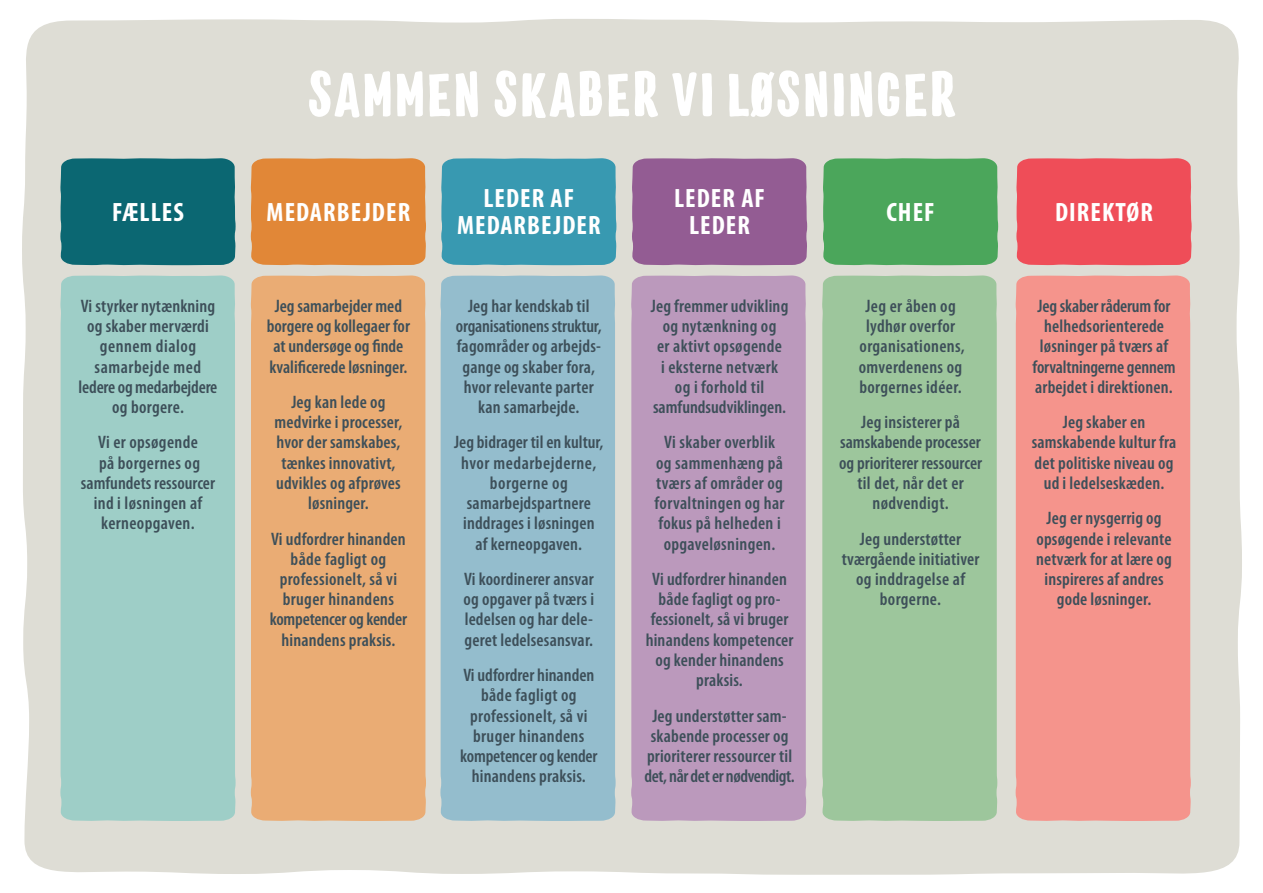
<style>
.page{position:relative;width:1263px;height:893px;background:#fff}
.page>*{position:absolute;margin:0;border:0;box-sizing:border-box;transform-origin:0 0}
.t1{font:60.75px "Colby Cp Blk";letter-spacing:.025em;color:#fff}
.t2{font:700 condensed 26.7px "Myriad Pro";letter-spacing:.04em;color:#fff}
.Skematekst{font:600 condensed 18.15px/20.2px "Myriad Pro";letter-spacing:.01em;color:#3d4f59;text-align:center}
</style>
<div class="page">
<div style="left:22px;top:19px;width:1220px;height:856px;background:#deddd5"></div>
<div style="left:60px;top:158px;width:176px;height:107px;background:#0b6772"></div>
<div style="left:60px;top:275px;width:176px;height:546px;background:#9ecec7"></div>
<div style="left:251px;top:275px;width:175px;height:546px;background:#eaac74"></div>
<div style="left:440px;top:275px;width:176px;height:546px;background:#94bdcd"></div>
<div style="left:631px;top:275px;width:175px;height:546px;background:#bb99bc"></div>
<div style="left:822px;top:275px;width:175px;height:546px;background:#9dc69c"></div>
<div style="left:1016px;top:275px;width:175px;height:546px;background:#f5948c"></div>
<div style="left:251px;top:158px;width:175px;height:107px;background:#e18737"></div>
<div style="left:441px;top:158px;width:175px;height:107px;background:#3899b1"></div>
<div style="left:632px;top:158px;width:175px;height:107px;background:#935c93"></div>
<div style="left:823px;top:158px;width:175px;height:107px;background:#4ba65b"></div>
<div style="left:1016px;top:158px;width:175px;height:107px;background:#ef4d58"></div>
<p class="t1" style="left:307px;top:57px;width:651px">SAMMEN SKABER VI LØSNINGER</p>
<p class="t2" style="left:483px;top:184px;width:93px">LEDER AF</p>
<p class="t2" style="left:457px;top:210px;width:145px">MEDARBEJDER</p>
<p class="t2" style="left:674px;top:184px;width:93px">LEDER AF</p>
<p class="t2" style="left:689px;top:210px;width:62px">LEDER</p>
<p class="t2" style="left:112px;top:197px;width:73px">FÆLLES</p>
<p class="t2" style="left:267px;top:197px;width:145px">MEDARBEJDER</p>
<p class="t2" style="left:886px;top:197px;width:50px">CHEF</p>
<p class="t2" style="left:1055px;top:197px;width:99px">DIREKTØR</p>
<p class="Skematekst" style="left:79px;top:296px;width:140px">Vi styrker nytænkning og skaber merværdi gennem dialog samarbejde med ledere og medarbejdere og borgere.</p>
<p class="Skematekst" style="left:81px;top:433px;width:136px">Vi er opsøgende<br>på borgernes og samfundets ressourcer ind i løsningen af kerneopgaven.</p>
<p class="Skematekst" style="left:267px;top:296px;width:145px">Jeg samarbejder med borgere og kollegaer for at undersøge og finde kvalificerede løsninger.</p>
<p class="Skematekst" style="left:274px;top:392px;width:129px">Jeg kan lede og medvirke i processer, hvor der samskabes, tænkes innovativt, udvikles og afprøves løsninger.</p>
<p class="Skematekst" style="left:270px;top:529px;width:139px">Vi udfordrer hinanden både fagligt og professionelt, så vi bruger hinandens kompetencer og kender hinandens praksis.</p>
<p class="Skematekst" style="left:456px;top:296px;width:147px">Jeg har kendskab til organisationens struktur, fagområder og arbejds&shy;gange og skaber fora, hvor relevante parter kan samarbejde.</p>
<p class="Skematekst" style="left:454px;top:433px;width:151px">Jeg bidrager til en kultur, hvor medarbejderne, borgerne og samarbejdspartnere inddrages i løsningen<br>af kerneopgaven.</p>
<p class="Skematekst" style="left:464px;top:569px;width:132px;text-align:justify">Vi koordinerer ansvar og opgaver på tværs i ledelsen og har dele&shy;geret ledelsesansvar.</p>
<p class="Skematekst" style="left:460px;top:665px;width:139px">Vi udfordrer hinanden både fagligt og professionelt, så vi bruger hinandens kompetencer og kender hinandens praksis.</p>
<p class="Skematekst" style="left:651px;top:296px;width:139px">Jeg fremmer udvikling og nytænkning og<br>er aktivt opsøgende<br>i eksterne netværk<br>og i forhold til samfundsudviklingen.</p>
<p class="Skematekst" style="left:655px;top:433px;width:131px">Vi skaber overblik og sammenhæng på tværs af områder og forvaltningen og har fokus på helheden i opgaveløsningen.</p>
<p class="Skematekst" style="left:646px;top:569px;width:149px">Vi udfordrer hinanden både fagligt og pro&shy;fessionelt, så vi bruger hinandens kompetencer og kender hinandens praksis.</p>
<p class="Skematekst" style="left:644px;top:706px;width:152px">Jeg understøtter sam&shy;skabende processer og prioriterer ressourcer til det, når det er nødvendigt.</p>
<p class="Skematekst" style="left:859px;top:296px;width:107px">Jeg er åben og lydhør overfor organisationens, omverdenens og borgernes idéer.</p>
<p class="Skematekst" style="left:839px;top:412px;width:144px">Jeg insisterer på samskabende processer og prioriterer ressourcer til det, når det er nødvendigt.</p>
<p class="Skematekst" style="left:842px;top:529px;width:139px">Jeg understøtter tværgående initiativer og inddragelse af borgerne.</p>
<p class="Skematekst" style="left:1032px;top:296px;width:144px">Jeg skaber råderum for helhedsorienterede løsninger på tværs af forvaltningerne gennem arbejdet i direktionen.</p>
<p class="Skematekst" style="left:1032px;top:412px;width:146px">Jeg skaber en samskabende kultur fra det politiske niveau og ud i ledelseskæden.</p>
<p class="Skematekst" style="left:1036px;top:508px;width:137px">Jeg er nysgerrig og opsøgende i relevante netværk for at lære og inspireres af andres gode løsninger.</p>
</div>
